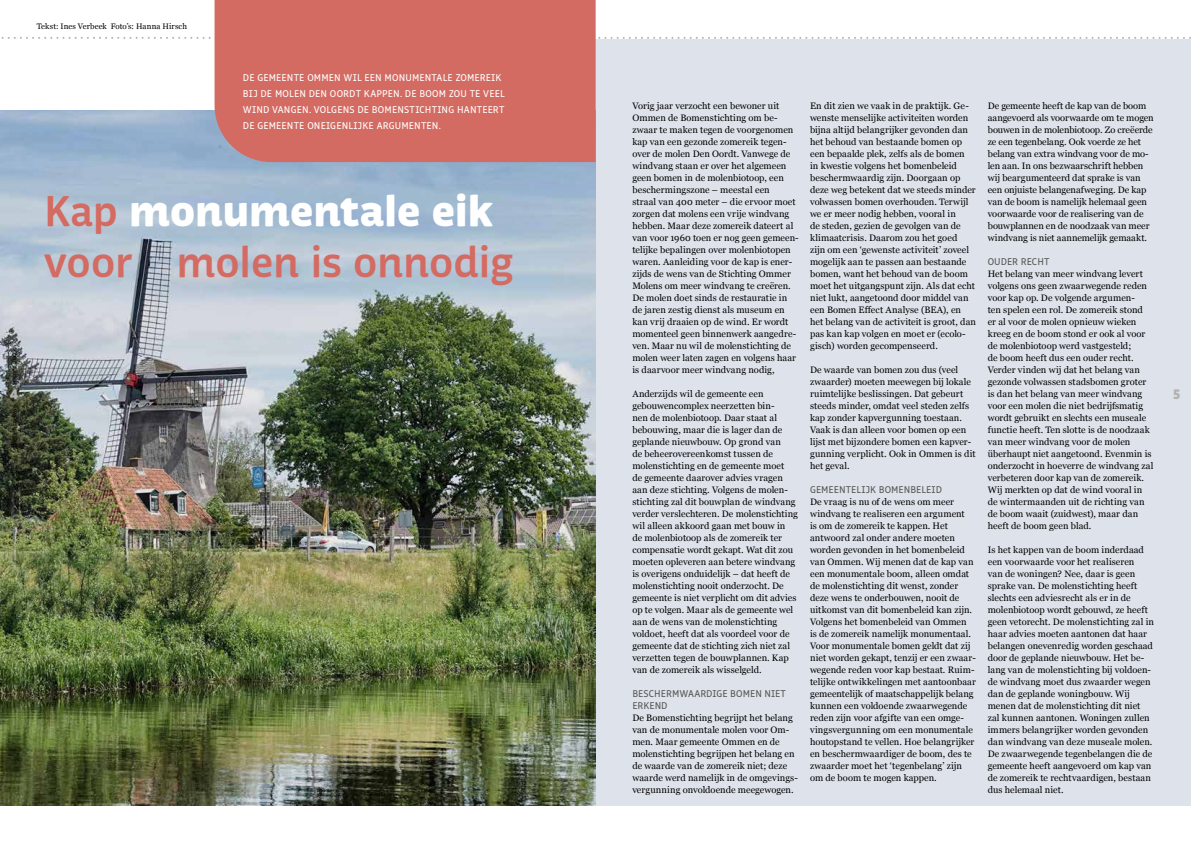
<style>
.page{position:relative;width:1191px;height:842px;background:#fff}
.page>*{position:absolute;margin:0;border:0;box-sizing:border-box;transform-origin:0 0}
.t1{font:700 43.6px/50.4px "Respublika FY";letter-spacing:-.01em;color:#d46b62}
.t2{font:900 14px "Respublika FY";color:#b3b2b2}
.t3{font:10px/16px "Respublika FY";letter-spacing:.015em;color:#fff}
.t4{font:10px/12px "Respublika FY";color:#575756}
.t5{font:9.4px/12px "Georgia";color:#000}
.t6{font:8px "Georgia";letter-spacing:.01em;color:#000}
.t7{font:7px "Georgia";color:#000}
.s1{font-weight:900;color:#fff}
</style>
<div class="page">
<svg style="left:1px;top:37px;width:1190px;height:2px"></svg>
<div style="left:595px;top:39px;width:596px;height:766px;background:#dee3eb"></div>
<img style="left:0;top:110px;width:595px;height:695px">
<div style="left:214px;top:0;width:381px;height:162px;background:#d46b62"></div>
<p class="t6" style="left:37px;top:20px;width:152px">Tekst: Ines Verbeek Foto’s: Hanna Hirsch</p>
<p class="t3" style="left:243px;top:70px;width:263px">DE GEMEENTE OMMEN WIL EEN MONUMENTALE ZOMEREIK BIJ DE MOLEN DEN OORDT KAPPEN. DE BOOM ZOU TE VEEL WIND VANGEN. VOLGENS DE BOMENSTICHTING HANTEERT DE GEMEENTE ONEIGENLIJKE ARGUMENTEN.</p>
<p class="t5" style="left:987px;top:99px;width:168px">De gemeente heeft de kap van de boom aangevoerd als voorwaarde om te mogen bouwen in de molenbiotoop. Zo creëerde ze een tegenbelang. Ook voerde ze het belang van extra windvang voor de mo&shy;len aan. In ons bezwaarschrift hebben wij beargumenteerd dat sprake is van een onjuiste belangenafweging. De kap van de boom is namelijk helemaal geen voorwaarde voor de realisering van de bouwplannen en de noodzaak van meer windvang is niet aannemelijk gemaakt.</p>
<p class="t4" style="left:987px;top:256px;width:63px">OUDER RECHT</p>
<p class="t5" style="left:987px;top:267px;width:167px">Het belang van meer windvang levert volgens ons geen zwaarwegende reden voor kap op. De volgende argumen-<br>ten spelen een rol. De zomereik stond er al voor de molen opnieuw wieken kreeg en de boom stond er ook al voor de molenbiotoop werd vastgesteld;<br>de boom heeft dus een ouder recht.<br>Verder vinden wij dat het belang van gezonde volwassen stadsbomen groter is dan het belang van meer windvang voor een molen die niet bedrijfsmatig wordt gebruikt en slechts een museale functie heeft. Ten slotte is de noodzaak van meer windvang voor de molen überhaupt niet aangetoond. Evenmin is onderzocht in hoeverre de windvang zal verbeteren door kap van de zomereik.<br>Wij merkten op dat de wind vooral in de wintermaanden uit de richting van de boom waait (zuidwest), maar dan heeft de boom geen blad.</p>
<p class="t5" style="left:987px;top:543px;width:168px">Is het kappen van de boom inderdaad een voorwaarde voor het realiseren<br>van de woningen? Nee, daar is geen sprake van. De molenstichting heeft slechts een adviesrecht als er in de molenbiotoop wordt gebouwd, ze heeft geen vetorecht. De molenstichting zal in haar advies moeten aantonen dat haar belangen onevenredig worden geschaad door de geplande nieuwbouw. Het be&shy;lang van de molenstichting bij voldoen&shy;de windvang moet dus zwaarder wegen dan de geplande woningbouw. Wij menen dat de molenstichting dit niet zal kunnen aantonen. Woningen zullen immers belangrijker worden gevonden dan windvang van deze museale molen.<br>De zwaarwegende tegenbelangen die de gemeente heeft aangevoerd om kap van de zomereik te rechtvaardigen, bestaan dus helemaal niet.</p>
<p class="t5" style="left:632px;top:99px;width:168px">Vorig jaar verzocht een bewoner uit Ommen de Bomenstichting om be&shy;zwaar te maken tegen de voorgenomen kap van een gezonde zomereik tegen&shy;over de molen Den Oordt. Vanwege de windvang staan er over het algemeen geen bomen in de molenbiotoop, een beschermingszone – meestal een<br>straal van 400 meter – die ervoor moet zorgen dat molens een vrije windvang hebben. Maar deze zomereik dateert al van voor 1960 toen er nog geen gemeen&shy;telijke bepalingen over molenbiotopen waren. Aanleiding voor de kap is ener&shy;zijds de wens van de Stichting Ommer Molens om meer windvang te creëren.<br>De molen doet sinds de restauratie in de jaren zestig dienst als museum en kan vrij draaien op de wind. Er wordt momenteel geen binnenwerk aangedre&shy;ven. Maar nu wil de molenstichting de molen weer laten zagen en volgens haar is daarvoor meer windvang nodig,</p>
<p class="t5" style="left:632px;top:387px;width:167px">Anderzijds wil de gemeente een gebouwencomplex neerzetten bin-<br>nen de molenbiotoop. Daar staat al bebouwing, maar die is lager dan de geplande nieuwbouw. Op grond van<br>de beheerovereenkomst tussen de molenstichting en de gemeente moet<br>de gemeente daarover advies vragen aan deze stichting. Volgens de molen&shy;stichting zal dit bouwplan de windvang verder verslechteren. De molenstichting wil alleen akkoord gaan met bouw in<br>de molenbiotoop als de zomereik ter compensatie wordt gekapt. Wat dit zou moeten opleveren aan betere windvang is overigens onduidelijk – dat heeft de molenstichting nooit onderzocht. De gemeente is niet verplicht om dit advies op te volgen. Maar als de gemeente wel aan de wens van de molenstichting voldoet, heeft dat als voordeel voor de gemeente dat de stichting zich niet zal verzetten tegen de bouwplannen. Kap van de zomereik als wisselgeld.</p>
<p class="t4" style="left:632px;top:688px;width:155px">BESCHERMWAARDIGE BOMEN NIET<br>ERKEND</p>
<p class="t5" style="left:632px;top:711px;width:167px">De Bomenstichting begrijpt het belang van de monumentale molen voor Om&shy;men. Maar gemeente Ommen en de molenstichting begrijpen het belang en de waarde van de zomereik niet; deze waarde werd namelijk in de omgevings&shy;vergunning onvoldoende meegewogen.</p>
<p class="t5" style="left:810px;top:99px;width:168px">En dit zien we vaak in de praktijk. Ge&shy;wenste menselijke activiteiten worden bijna altijd belangrijker gevonden dan het behoud van bestaande bomen op een bepaalde plek, zelfs als de bomen<br>in kwestie volgens het bomenbeleid beschermwaardig zijn. Doorgaan op deze weg betekent dat we steeds minder volwassen bomen overhouden. Terwijl we er meer nodig hebben, vooral in<br>de steden, gezien de gevolgen van de klimaatcrisis. Daarom zou het goed<br>zijn om een ‘gewenste activiteit’ zoveel mogelijk aan te passen aan bestaande bomen, want het behoud van de boom moet het uitgangspunt zijn. Als dat echt niet lukt, aangetoond door middel van een Bomen Effect Analyse (BEA), en het belang van de activiteit is groot, dan pas kan kap volgen en moet er (ecolo&shy;gisch) worden gecompenseerd.</p>
<p class="t5" style="left:810px;top:363px;width:167px">De waarde van bomen zou dus (veel zwaarder) moeten meewegen bij lokale ruimtelijke beslissingen. Dat gebeurt steeds minder, omdat veel steden zelfs kap zonder kapvergunning toestaan.<br>Vaak is dan alleen voor bomen op een lijst met bijzondere bomen een kapver&shy;gunning verplicht. Ook in Ommen is dit het geval.</p>
<p class="t4" style="left:810px;top:484px;width:133px">GEMEENTELIJK BOMENBELEID</p>
<p class="t5" style="left:810px;top:495px;width:167px">De vraag is nu of de wens om meer windvang te realiseren een argument<br>is om de zomereik te kappen. Het antwoord zal onder andere moeten worden gevonden in het bomenbeleid van Ommen. Wij menen dat de kap van een monumentale boom, alleen omdat de molenstichting dit wenst, zonder deze wens te onderbouwen, nooit de uitkomst van dit bomenbeleid kan zijn.<br>Volgens het bomenbeleid van Ommen<br>is de zomereik namelijk monumentaal.<br>Voor monumentale bomen geldt dat zij niet worden gekapt, tenzij er een zwaar&shy;wegende reden voor kap bestaat. Ruim&shy;telijke ontwikkelingen met aantoonbaar gemeentelijk of maatschappelijk belang kunnen een voldoende zwaarwegende reden zijn voor afgifte van een omge&shy;vingsvergunning om een monumentale houtopstand te vellen. Hoe belangrijker en beschermwaardiger de boom, des te zwaarder moet het ‘tegenbelang’ zijn om de boom te mogen kappen.</p>
<h1 class="t1" style="left:44px;top:189px;width:470px">Kap <span class="s1">monumentale eik </span>voor molen is onnodig</h1>
<p class="t7" style="left:9px;top:385px;width:39px;rotate:-90deg">zomer 2022</p>
<h2 class="t2" style="left:10px;top:385px;width:10px">4</h2>
<h2 class="t2" style="left:1173px;top:385px;width:9px">5</h2>
<p class="t7" style="left:9px;top:448px;width:45px;rotate:-90deg">Bomennieuws</p>
</div>
